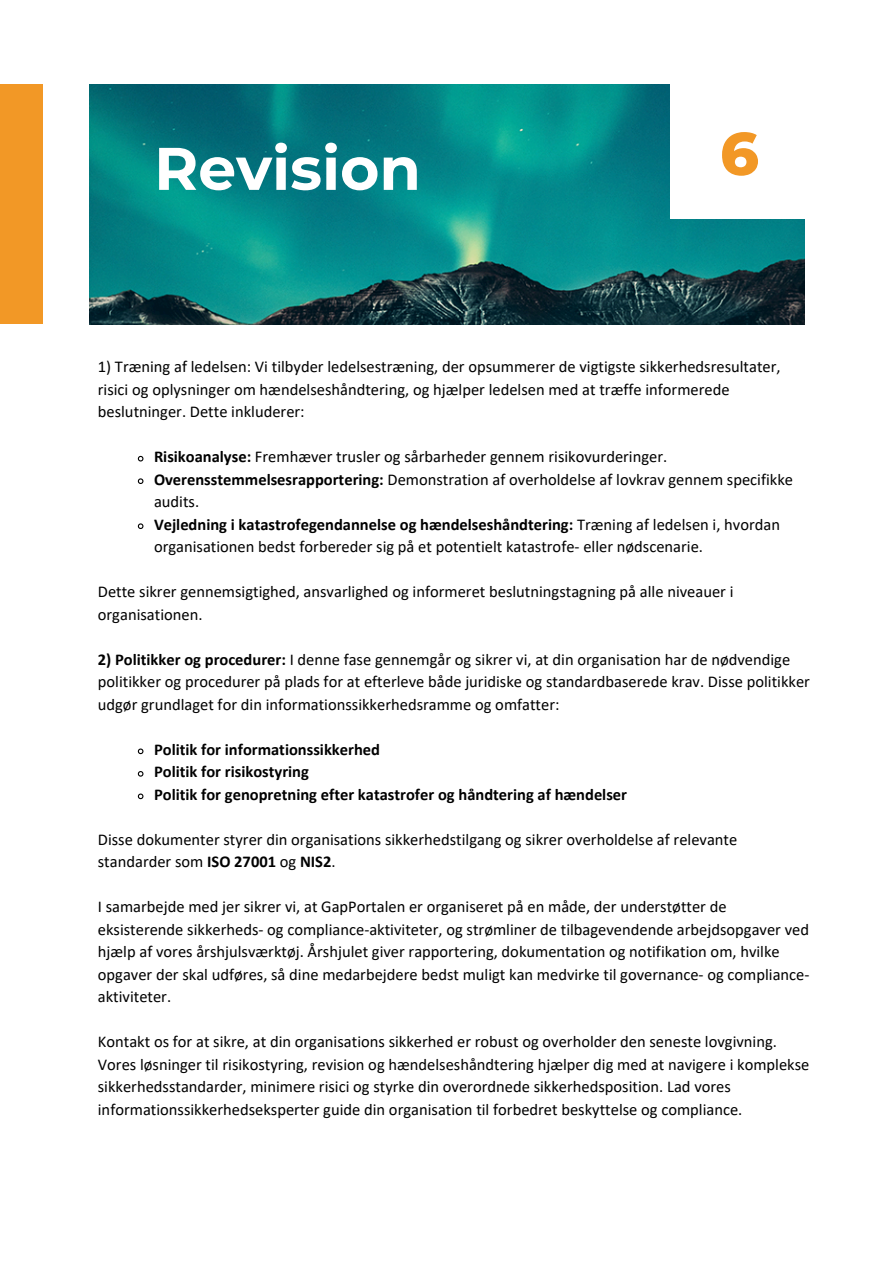
<style>
.page{position:relative;width:894px;height:1264px;background:#fff}
.page>*{position:absolute;margin:0;border:0;box-sizing:border-box;transform-origin:0 0}
.t1{font:700 60px "Montserrat";color:#fff}
.t2{font:800 60px "Montserrat";color:#f29826}
.t3{font:16.5px/22.5px "Calibri";color:#000}
.t4{font:700 16.5px "Calibri";color:#000}
.s1{font-weight:700}
</style>
<div class="page">
<img style="left:89px;top:85px;width:715px;height:239px">
<div style="left:670px;top:81px;width:138px;height:138px;background:#fff"></div>
<div style="left:0;top:85px;width:43px;height:239px;background:#f29826"></div>
<svg style="left:137px;top:455px;width:7px;height:7px"></svg>
<svg style="left:137px;top:478px;width:7px;height:6px"></svg>
<svg style="left:137px;top:523px;width:7px;height:6px"></svg>
<svg style="left:137px;top:748px;width:7px;height:7px"></svg>
<svg style="left:137px;top:771px;width:7px;height:6px"></svg>
<svg style="left:137px;top:793px;width:7px;height:7px"></svg>
<p class="t1" style="left:154px;top:132px;width:268px">Revision</p>
<p class="t2" style="left:719px;top:117px;width:40px">6</p>
<h1 class="t3" style="left:98px;top:356px;width:684px">1) Træning af ledelsen: Vi tilbyder ledelsestræning, der opsummerer de vigtigste sikkerhedsresultater, risici og oplysninger om hændelseshåndtering, og hjælper ledelsen med at træffe informerede beslutninger. Dette inkluderer:</h1>
<p class="t3" style="left:154px;top:446px;width:514px"><span class="s1">Risikoanalyse:</span> Fremhæver trusler og sårbarheder gennem risikovurderinger.</p>
<p class="t3" style="left:154px;top:469px;width:640px"><span class="s1">Overensstemmelsesrapportering:</span> Demonstration af overholdelse af lovkrav gennem specifikke audits.</p>
<p class="t3" style="left:154px;top:514px;width:627px"><span class="s1">Vejledning i katastrofegendannelse og hændelseshåndtering:</span> Træning af ledelsen i, hvordan organisationen bedst forbereder sig på et potentielt katastrofe- eller nødscenarie.</p>
<p class="t3" style="left:98px;top:581px;width:637px">Dette sikrer gennemsigtighed, ansvarlighed og informeret beslutningstagning på alle niveauer i organisationen.</p>
<p class="t3" style="left:98px;top:649px;width:713px"><span class="s1">2) Politikker og procedurer:</span> I denne fase gennemgår og sikrer vi, at din organisation har de nødvendige politikker og procedurer på plads for at efterleve både juridiske og standardbaserede krav. Disse politikker udgør grundlaget for din informationssikkerhedsramme og omfatter:</p>
<p class="t4" style="left:154px;top:742px;width:227px">Politik for informationssikkerhed</p>
<p class="t4" style="left:154px;top:764px;width:156px">Politik for risikostyring</p>
<p class="t4" style="left:154px;top:787px;width:474px">Politik for genopretning efter katastrofer og håndtering af hændelser</p>
<p class="t3" style="left:98px;top:829px;width:640px">Disse dokumenter styrer din organisations sikkerhedstilgang og sikrer overholdelse af relevante standarder som <span class="s1">ISO 27001</span> og <span class="s1">NIS2</span>.</p>
<p class="t3" style="left:98px;top:896px;width:713px">I samarbejde med jer sikrer vi, at GapPortalen er organiseret på en måde, der understøtter de eksisterende sikkerheds- og compliance-aktiviteter, og strømliner de tilbagevendende arbejdsopgaver ved hjælp af vores årshjulsværktøj. Årshjulet giver rapportering, dokumentation og notifikation om, hvilke opgaver der skal udføres, så dine medarbejdere bedst muligt kan medvirke til governance- og compliance&shy;aktiviteter.</p>
<p class="t3" style="left:98px;top:1031px;width:712px">Kontakt os for at sikre, at din organisations sikkerhed er robust og overholder den seneste lovgivning.<br>Vores løsninger til risikostyring, revision og hændelseshåndtering hjælper dig med at navigere i komplekse sikkerhedsstandarder, minimere risici og styrke din overordnede sikkerhedsposition. Lad vores informationssikkerhedseksperter guide din organisation til forbedret beskyttelse og compliance.</p>
</div>
